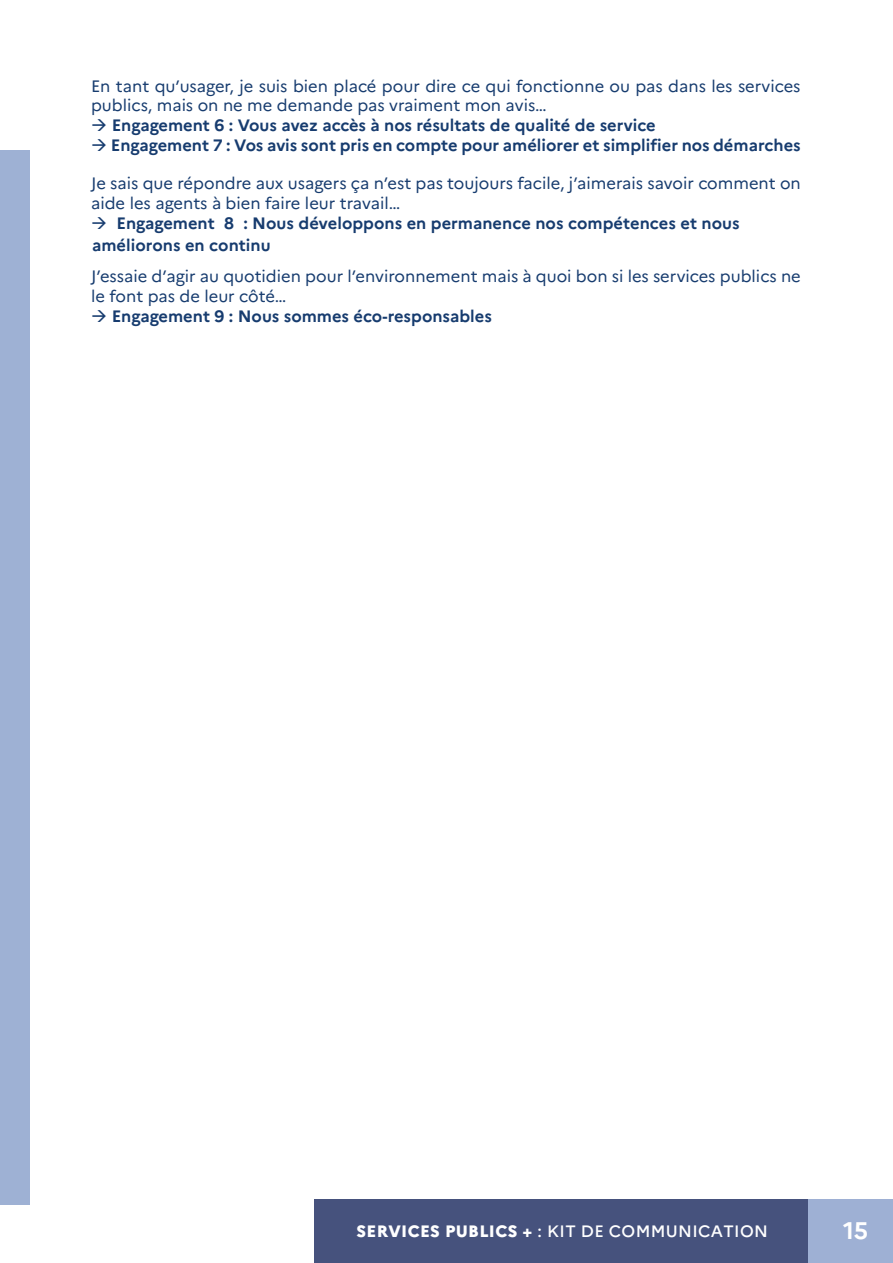
<style>
.page{position:relative;width:893px;height:1263px;background:#fff}
.page>*{position:absolute;margin:0;border:0;box-sizing:border-box;transform-origin:0 0}
.t1{font:700 24px "Marianne";color:#fff}
.t2{font:16.5px/19.8px "Marianne";color:#173c6f}
.t3{font:700 16.5px "Marianne";color:#173c6f}
.t4{font:500 16.5px "Marianne";letter-spacing:.02em;color:#fff}
.s1{font-weight:800}
</style>
<div class="page">
<div style="left:314px;top:1199px;width:494px;height:64px;background:#46527d"></div>
<div style="left:808px;top:1199px;width:85px;height:64px;background:#9eb0d4"></div>
<div style="left:0;top:150px;width:30px;height:1054px;background:#9eb1d4"></div>
<p class="t2" style="left:91px;top:76px;width:711px">En tant qu’usager, je suis bien placé pour dire ce qui fonctionne ou pas dans les services publics, mais on ne me demande pas vraiment mon avis…</p>
<p class="t3" style="left:91px;top:115px;width:566px">→ Engagement 6 : Vous avez accès à nos résultats de qualité de service</p>
<p class="t3" style="left:91px;top:135px;width:711px">→ Engagement 7 : Vos avis sont pris en compte pour améliorer et simplifier nos démarches</p>
<p class="t2" style="left:91px;top:173px;width:711px">Je sais que répondre aux usagers ça n’est pas toujours facile, j’aimerais savoir comment on aide les agents à bien faire leur travail…</p>
<p class="t3" style="left:91px;top:213px;width:650px">→ Engagement 8 : Nous développons en permanence nos compétences et nous</p>
<p class="t2" style="left:91px;top:266px;width:711px">J’essaie d’agir au quotidien pour l’environnement mais à quoi bon si les services publics ne le font pas de leur côté…</p>
<p class="t3" style="left:91px;top:306px;width:402px">→ Engagement 9 : Nous sommes éco-responsables</p>
<p class="t3" style="left:92px;top:235px;width:180px">améliorons en continu</p>
<p class="t4" style="left:357px;top:1221px;width:413px"><span class="s1">SERVICES PUBLICS +</span> : KIT DE COMMUNICATION</p>
<h1 class="t1" style="left:843px;top:1216px;width:27px">15</h1>
</div>
